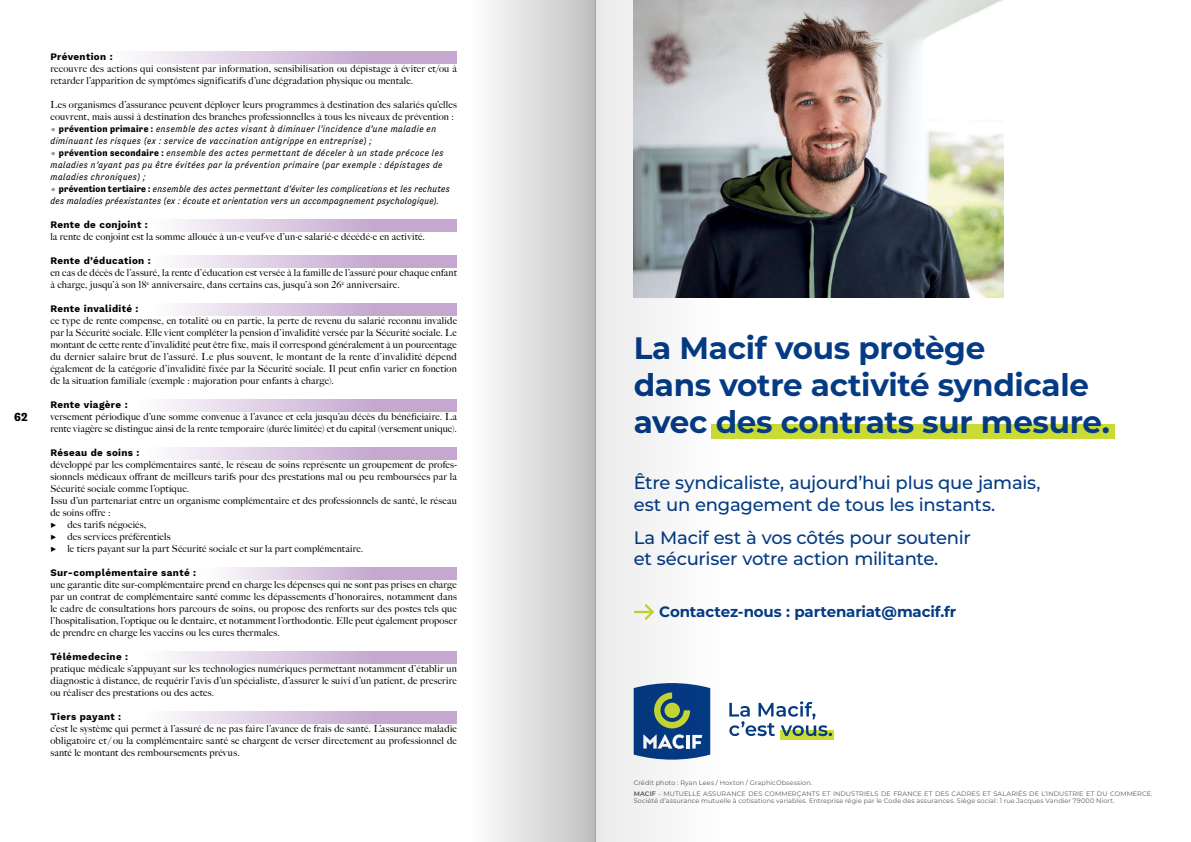
<style>
.page{position:relative;width:1191px;height:842px;background:#fff}
.page>*{position:absolute;margin:0;border:0;box-sizing:border-box;transform-origin:0 0}
.t1{font:700 31px/37.2px "Montserrat";letter-spacing:-.01em;color:#053b84}
.t2{font:500 18px/21.6px "Montserrat";letter-spacing:-.015em;color:#053b84}
.t3{font:700 15px "Montserrat";letter-spacing:-.01em;color:#053b84}
.t4{font:700 12px "Tenso";color:#000}
.t5{font:9.8px/12px "Big Caslon FB";letter-spacing:.02em;color:#000}
.t6{font:700 9.8px "Work Sans";letter-spacing:.035em;color:#000}
.t7{font:italic 9.4px/12px "Tenso";letter-spacing:.04em;color:#000}
.t8{font:6.5px/10.6px "Montserrat";letter-spacing:.015em;color:#58595b}
.s1{font-family:"Source Code Pro";font-weight:200;font-style:normal}
.s2{font-weight:700;font-style:normal}
.s3{font-family:"Source Code Pro"}
.s4{font-weight:600}
</style>
<div class="page">
<svg style="left:139px;top:52px;width:318px;height:12px;background:#d7c4df"></svg>
<svg style="left:178px;top:220px;width:279px;height:12px;background:#d6c2de"></svg>
<svg style="left:178px;top:256px;width:279px;height:12px;background:#d6c2de"></svg>
<svg style="left:178px;top:304px;width:279px;height:12px;background:#d6c2de"></svg>
<svg style="left:171px;top:448px;width:286px;height:12px;background:#d6c2de"></svg>
<svg style="left:165px;top:400px;width:292px;height:12px;background:#d7c3de"></svg>
<svg style="left:225px;top:568px;width:232px;height:12px;background:#d5c0dc"></svg>
<svg style="left:170px;top:652px;width:287px;height:12px;background:#d6c3de"></svg>
<svg style="left:170px;top:712px;width:287px;height:12px;background:#d6c3de"></svg>
<div style="left:712px;top:425px;width:403px;height:14px;background:#cadb36"></div>
<img style="left:720px;top:0;width:283px;height:298px">
<div style="left:780px;top:731px;width:53px;height:9px;background:#cadb36"></div>
<svg style="left:729px;top:701px;width:103px;height:35px"></svg>
<div style="left:471px;top:0;width:124px;height:842px;background:linear-gradient(to right,#fefeff,#c1c1c2)"></div>
<svg style="left:595px;top:0;width:125px;height:842px"></svg>
<p class="t4" style="left:14px;top:410px;width:15px">62</p>
<p class="t6" style="left:50px;top:49px;width:64px">Prévention :</p>
<p class="t5" style="left:50px;top:63px;width:408px">recouvre des actions qui consistent par information, sensibilisation ou dépistage à éviter et/ou à retarder l’apparition de symptômes significatifs d’une dégradation physique ou mentale.</p>
<p class="t5" style="left:50px;top:99px;width:408px">Les organismes d’assurance peuvent déployer leurs programmes à destination des salariés qu’elles couvrent, mais aussi à destination des branches professionnelles à tous les niveaux de prévention :</p>
<p class="t7" style="left:50px;top:123px;width:401px"><span class="s1">◉</span> <span class="s2">prévention primaire :</span> ensemble des actes visant à diminuer l’incidence d’une maladie en diminuant les risques (ex : service de vaccination antigrippe en entreprise) ;<br><span class="s1">◉</span> <span class="s2">prévention secondaire :</span> ensemble des actes permettant de déceler à un stade précoce les maladies n’ayant pas pu être évitées par la prévention primaire (par exemple : dépistages de maladies chroniques) ;<br><span class="s1">◉</span> <span class="s2">prévention tertiaire :</span> ensemble des actes permettant d’éviter les complications et les rechutes des maladies préexistantes (ex : écoute et orientation vers un accompagnement psychologique).</p>
<p class="t6" style="left:50px;top:217px;width:99px">Rente de conjoint :</p>
<p class="t5" style="left:50px;top:231px;width:376px">la rente de conjoint est la somme allouée à un·e veuf·ve d’un·e salarié·e décédé·e en activité.</p>
<p class="t6" style="left:50px;top:253px;width:102px">Rente d’éducation :</p>
<p class="t5" style="left:50px;top:267px;width:408px">en cas de décès de l’assuré, la rente d’éducation est versée à la famille de l’assuré pour chaque enfant à charge, jusqu’à son 18<sup>e</sup> anniversaire, dans certains cas, jusqu’à son 26<sup>e</sup> anniversaire.</p>
<p class="t6" style="left:50px;top:301px;width:90px">Rente invalidité :</p>
<p class="t5" style="left:50px;top:315px;width:408px;text-align:justify">ce type de rente compense, en totalité ou en partie, la perte de revenu du salarié reconnu invalide par la Sécurité sociale. Elle vient compléter la pension d’invalidité versée par la Sécurité sociale. Le montant de cette rente d’invalidité peut être fixe, mais il correspond généralement à un pourcentage du dernier salaire brut de l’assuré. Le plus souvent, le montant de la rente d’invalidité dépend également de la catégorie d’invalidité fixée par la Sécurité sociale. Il peut enfin varier en fonction de la situation familiale (exemple : majoration pour enfants à charge).</p>
<p class="t6" style="left:50px;top:397px;width:79px">Rente viagère :</p>
<p class="t5" style="left:50px;top:411px;width:408px">versement périodique d’une somme convenue à l’avance et cela jusqu’au décès du bénéficiaire. La rente viagère se distingue ainsi de la rente temporaire (durée limitée) et du capital (versement unique).</p>
<p class="t6" style="left:50px;top:445px;width:91px">Réseau de soins :</p>
<p class="t5" style="left:50px;top:459px;width:408px">développé par les complémentaires santé, le réseau de soins représente un groupement de profes&shy;sionnels médicaux offrant de meilleurs tarifs pour des prestations mal ou peu remboursées par la Sécurité sociale comme l’optique.<br>Issu d’un partenariat entre un organisme complémentaire et des professionnels de santé, le réseau de soins offre :<br><span class="s3">▶</span> des tarifs négociés,<br><span class="s3">▶</span> des services préférentiels<br><span class="s3">▶</span> le tiers payant sur la part Sécurité sociale et sur la part complémentaire.</p>
<p class="t6" style="left:50px;top:565px;width:147px">Sur-complémentaire santé :</p>
<p class="t5" style="left:50px;top:579px;width:408px;text-align:justify">une garantie dite sur-complémentaire prend en charge les dépenses qui ne sont pas prises en charge par un contrat de complémentaire santé comme les dépassements d’honoraires, notamment dans le cadre de consultations hors parcours de soins, ou propose des renforts sur des postes tels que l’hospitalisation, l’optique ou le dentaire, et notamment l’orthodontie. Elle peut également proposer de prendre en charge les vaccins ou les cures thermales.</p>
<p class="t6" style="left:50px;top:649px;width:79px">Télémedecine :</p>
<p class="t5" style="left:50px;top:663px;width:408px;text-align:justify">pratique médicale s’appuyant sur les technologies numériques permettant notamment d’établir un diagnostic à distance, de requérir l’avis d’un spécialiste, d’assurer le suivi d’un patient, de prescrire ou réaliser des prestations ou des actes.</p>
<p class="t6" style="left:50px;top:709px;width:72px">Tiers payant :</p>
<p class="t5" style="left:50px;top:723px;width:408px;text-align:justify">c’est le système qui permet à l’assuré de ne pas faire l’avance de frais de santé. L’assurance maladie obligatoire et / ou la complémentaire santé se chargent de verser directement au professionnel de santé le montant des remboursements prévus.</p>
<h1 class="t1" style="left:633px;top:328px;width:478px">La Macif vous protège<br>dans votre activité syndicale avec des contrats sur mesure.</h1>
<h2 class="t2" style="left:634px;top:471px;width:408px">Être syndicaliste, aujourd’hui plus que jamais, est un engagement de tous les instants.</h2>
<h2 class="t2" style="left:634px;top:526px;width:338px">La Macif est à vos côtés pour soutenir et sécuriser votre action militante.</h2>
<h3 class="t3" style="left:659px;top:601px;width:299px">Contactez-nous : partenariat@macif.fr</h3>
<p class="t8" style="left:633px;top:777px;width:520px">Crédit photo : Ryan Lees / Hoxton / GraphicObsession.<br><span class="s4">MACIF</span> - MUTUELLE ASSURANCE DES COMMERÇANTS ET INDUSTRIELS DE FRANCE ET DES CADRES ET SALARIÉS DE L’INDUSTRIE ET DU COMMERCE.</p>
<p class="t8" style="left:633px;top:796px;width:482px">Société d’assurance mutuelle à cotisations variables. Entreprise régie par le Code des assurances. Siège social : 1 rue Jacques Vandier 79000 Niort.</p>
</div>
